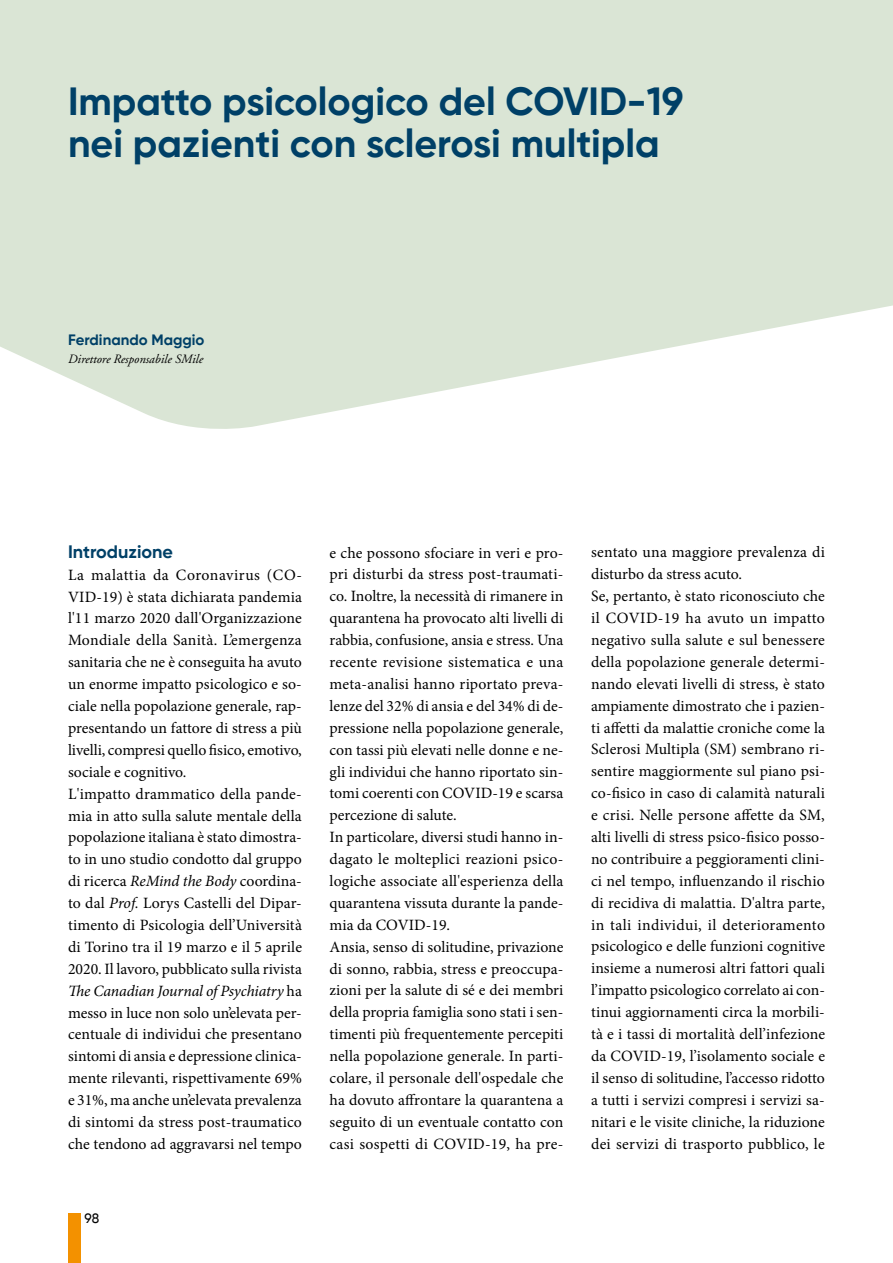
<style>
.page{position:relative;width:893px;height:1263px;background:#fff}
.page>*{position:absolute;margin:0;border:0;box-sizing:border-box;transform-origin:0 0}
.t1{font:700 39.15px/42px "Gilroy";color:#004067}
.t2{font:700 18px "Gilroy";color:#004067}
.t3{font:15.75px/21.9px "Minion Pro";letter-spacing:.005em;color:#000}
.t4{font:700 15px "Gilroy";color:#004067}
.t5{font:500 13.5px "Gilroy";color:#000}
.t6{font:italic 12.75px "Adobe Garamond";color:#000}
.s1{font-style:italic}
</style>
<div class="page">
<div style="left:68px;top:1214px;width:13px;height:49px;background:#f39100"></div>
<svg style="left:0;top:0;width:893px;height:429px;background:#dee8da"></svg>
<h1 class="t1" style="left:68px;top:80px;width:617px">Impatto psicologico del COVID-19 nei pazienti con sclerosi multipla</h1>
<p class="t4" style="left:68px;top:331px;width:138px">Ferdinando Maggio</p>
<p class="t6" style="left:68px;top:352px;width:137px">Direttore Responsabile SMile</p>
<p class="t2" style="left:68px;top:540px;width:107px">Introduzione</p>
<p class="t3" style="left:68px;top:564px;width:235px">La malattia da Coronavirus (CO-VID-19) è stata dichiarata pandemia l'11 marzo 2020 dall'Organizzazione Mondiale della Sanità. L’emergenza sanitaria che ne è conseguita ha avuto un enorme impatto psicologico e so&shy;ciale nella popolazione generale, rap&shy;presentando un fattore di stress a più livelli, compresi quello fisico, emotivo, sociale e cognitivo.<br>L'impatto drammatico della pande&shy;mia in atto sulla salute mentale della popolazione italiana è stato dimostra&shy;to in uno studio condotto dal gruppo di ricerca <span class="s1">ReMind the Body</span> coordina&shy;to dal <span class="s1">Prof.</span> Lorys Castelli del Dipar&shy;timento di Psicologia dell’Università di Torino tra il 19 marzo e il 5 aprile 2020. Il lavoro, pubblicato sulla rivista <span class="s1">The Canadian Journal of Psychiatry</span> ha messo in luce non solo un’elevata per&shy;centuale di individui che presentano sintomi di ansia e depressione clinica&shy;mente rilevanti, rispettivamente 69% e 31%, ma anche un’elevata prevalenza di sintomi da stress post-traumatico che tendono ad aggravarsi nel tempo</p>
<p class="t5" style="left:85px;top:1210px;width:16px">98</p>
<p class="t3" style="left:330px;top:542px;width:235px">e che possono sfociare in veri e pro&shy;pri disturbi da stress post-traumati&shy;co. Inoltre, la necessità di rimanere in quarantena ha provocato alti livelli di rabbia, confusione, ansia e stress. Una recente revisione sistematica e una meta-analisi hanno riportato preva&shy;lenze del 32% di ansia e del 34% di de&shy;pressione nella popolazione generale, con tassi più elevati nelle donne e ne&shy;gli individui che hanno riportato sin&shy;tomi coerenti con COVID-19 e scarsa percezione di salute.<br>In particolare, diversi studi hanno in&shy;dagato le molteplici reazioni psico&shy;logiche associate all'esperienza della quarantena vissuta durante la pande&shy;mia da COVID-19.<br>Ansia, senso di solitudine, privazione di sonno, rabbia, stress e preoccupa&shy;zioni per la salute di sé e dei membri della propria famiglia sono stati i sen&shy;timenti più frequentemente percepiti nella popolazione generale. In parti&shy;colare, il personale dell'ospedale che ha dovuto affrontare la quarantena a seguito di un eventuale contatto con casi sospetti di COVID-19, ha pre-</p>
<p class="t3" style="left:591px;top:541px;width:235px">sentato una maggiore prevalenza di disturbo da stress acuto.<br>Se, pertanto, è stato riconosciuto che il COVID-19 ha avuto un impatto negativo sulla salute e sul benessere della popolazione generale determi&shy;nando elevati livelli di stress, è stato ampiamente dimostrato che i pazien&shy;ti affetti da malattie croniche come la Sclerosi Multipla (SM) sembrano ri&shy;sentire maggiormente sul piano psi&shy;co-fisico in caso di calamità naturali e crisi. Nelle persone affette da SM, alti livelli di stress psico-fisico posso&shy;no contribuire a peggioramenti clini&shy;ci nel tempo, influenzando il rischio di recidiva di malattia. D'altra parte, in tali individui, il deterioramento psicologico e delle funzioni cognitive insieme a numerosi altri fattori quali l’impatto psicologico correlato ai con&shy;tinui aggiornamenti circa la morbili&shy;tà e i tassi di mortalità dell’infezione da COVID-19, l’isolamento sociale e il senso di solitudine, l’accesso ridotto a tutti i servizi compresi i servizi sa&shy;nitari e le visite cliniche, la riduzione dei servizi di trasporto pubblico, le</p>
</div>
